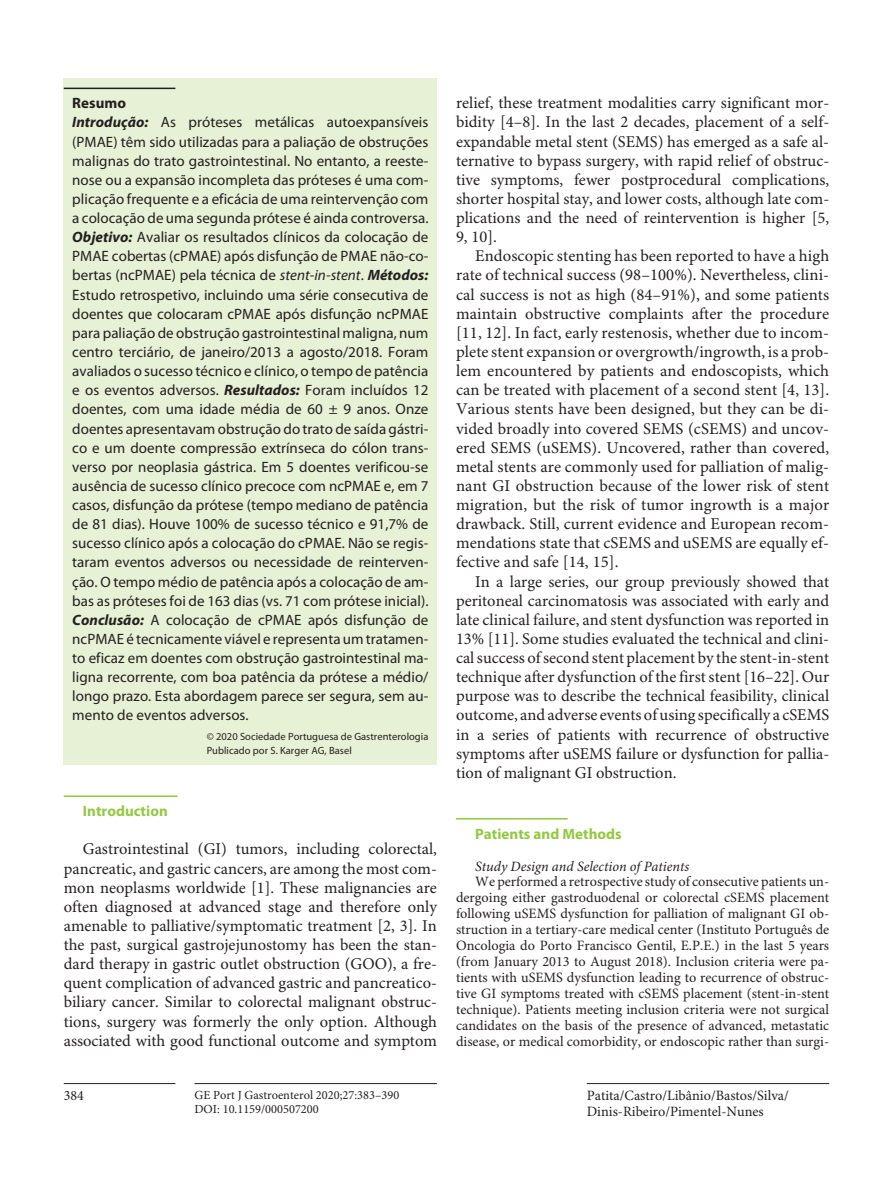
<style>
.page{position:relative;width:893px;height:1191px;background:#fff}
.page>*{position:absolute;margin:0;border:0;box-sizing:border-box;transform-origin:0 0}
.t1{font:16.5px/19px "Minion Pro";color:#231f20;text-align:justify}
.t2{font:15px/19.2px "Myriad Pro";letter-spacing:.005em;color:#231f20}
.t3{font:700 15px "Myriad Pro";letter-spacing:.005em;color:#93c840}
.t4{font:14.25px/15.9px "Minion Pro";color:#231f20}
.t5{font:italic 14.25px "Minion Pro";color:#231f20}
.t6{font:12.3px/14px "Minion Pro";color:#231f20}
.t7{font:10.5px/14.7px "Myriad Pro";letter-spacing:.005em;color:#231f20}
.s1{font-weight:700}
.s2{font-weight:700;font-style:italic}
.s3{font-style:italic}
</style>
<div class="page">
<hr style="left:64px;top:1083px;width:111px;height:1px;background:#231f20">
<hr style="left:195px;top:1083px;width:242px;height:1px;background:#231f20">
<hr style="left:587px;top:1083px;width:242px;height:1px;background:#231f20">
<div style="left:64px;top:78px;width:373px;height:686px;background:#e6f1d5"></div>
<hr style="left:64px;top:88px;width:111px;height:1px;background:#231f20">
<hr style="left:64px;top:795px;width:114px;height:2px;background:#93c840">
<hr style="left:456px;top:818px;width:112px;height:1px;background:#93c840">
<p class="t2" style="left:72px;top:94px;width:358px"><span class="s1">Resumo<br></span><span class="s2">Introdução:</span> As próteses metálicas autoexpansíveis (PMAE) têm sido utilizadas para a paliação de obstruções malignas do trato gastrointestinal. No entanto, a reeste&shy;nose ou a expansão incompleta das próteses é uma com&shy;plicação frequente e a eficácia de uma reintervenção com a colocação de uma segunda prótese é ainda controversa.<br><span class="s2">Objetivo:</span> Avaliar os resultados clínicos da colocação de PMAE cobertas (cPMAE) após disfunção de PMAE não-co&shy;bertas (ncPMAE) pela técnica de <span class="s3">stent-in-stent</span>. <span class="s2">Métodos:<br></span>Estudo retrospetivo, incluindo uma série consecutiva de doentes que colocaram cPMAE após disfunção ncPMAE para paliação de obstrução gastrointestinal maligna, num centro terciário, de janeiro/2013 a agosto/2018. Foram avaliados o sucesso técnico e clínico, o tempo de patência e os eventos adversos. <span class="s2">Resultados:</span> Foram incluídos 12 doentes, com uma idade média de 60 ± 9 anos. Onze doentes apresentavam obstrução do trato de saída gástri&shy;co e um doente compressão extrínseca do cólon trans&shy;verso por neoplasia gástrica. Em 5 doentes verificou-se ausência de sucesso clínico precoce com ncPMAE e, em 7 casos, disfunção da prótese (tempo mediano de patência de 81 dias). Houve 100% de sucesso técnico e 91,7% de sucesso clínico após a colocação do cPMAE. Não se regis&shy;taram eventos adversos ou necessidade de reinterven&shy;ção. O tempo médio de patência após a colocação de am&shy;bas as próteses foi de 163 dias (vs. 71 com prótese inicial).<br><span class="s2">Conclusão:</span> A colocação de cPMAE após disfunção de ncPMAE é tecnicamente viável e representa um tratamen&shy;to eficaz em doentes com obstrução gastrointestinal ma&shy;ligna recorrente, com boa patência da prótese a médio/ longo prazo. Esta abordagem parece ser segura, sem au&shy;mento de eventos adversos.</p>
<p class="t7" style="left:207px;top:729px;width:223px">© 2020 Sociedade Portuguesa de Gastrenterologia<br>Publicado por S. Karger AG, Basel</p>
<p class="t3" style="left:83px;top:802px;width:86px">Introduction</p>
<p class="t1" style="left:64px;top:840px;width:375px;text-indent:19px">Gastrointestinal (GI) tumors, including colorectal, pancreatic, and gastric cancers, are among the most com&shy;mon neoplasms worldwide [1]. These malignancies are often diagnosed at advanced stage and therefore only amenable to palliative/symptomatic treatment [2, 3]. In the past, surgical gastrojejunostomy has been the stan&shy;dard therapy in gastric outlet obstruction (GOO), a fre&shy;quent complication of advanced gastric and pancreatico&shy;biliary cancer. Similar to colorectal malignant obstruc&shy;tions, surgery was formerly the only option. Although associated with good functional outcome and symptom</p>
<p class="t4" style="left:64px;top:1088px;width:22px">384</p>
<p class="t6" style="left:195px;top:1088px;width:206px">GE Port J Gastroenterol 2020;27:383–390<br>DOI: 10.1159/000507200</p>
<p class="t1" style="left:456px;top:94px;width:375px">relief, these treatment modalities carry significant mor&shy;bidity [4–8]. In the last 2 decades, placement of a self&shy;expandable metal stent (SEMS) has emerged as a safe al&shy;ternative to bypass surgery, with rapid relief of obstruc&shy;tive symptoms, fewer postprocedural complications, shorter hospital stay, and lower costs, although late com&shy;plications and the need of reintervention is higher [5, 9, 10].</p>
<p class="t1" style="left:456px;top:247px;width:375px;text-indent:19px">Endoscopic stenting has been reported to have a high rate of technical success (98–100%). Nevertheless, clini&shy;cal success is not as high (84–91%), and some patients maintain obstructive complaints after the procedure [11, 12]. In fact, early restenosis, whether due to incom&shy;plete stent expansion or overgrowth/ingrowth, is a prob&shy;lem encountered by patients and endoscopists, which can be treated with placement of a second stent [4, 13].<br>Various stents have been designed, but they can be di&shy;vided broadly into covered SEMS (cSEMS) and uncov&shy;ered SEMS (uSEMS). Uncovered, rather than covered, metal stents are commonly used for palliation of malig&shy;nant GI obstruction because of the lower risk of stent migration, but the risk of tumor ingrowth is a major drawback. Still, current evidence and European recom&shy;mendations state that cSEMS and uSEMS are equally ef&shy;fective and safe [14, 15].</p>
<p class="t1" style="left:456px;top:572px;width:375px;text-indent:19px">In a large series, our group previously showed that peritoneal carcinomatosis was associated with early and late clinical failure, and stent dysfunction was reported in 13% [11]. Some studies evaluated the technical and clini&shy;cal success of second stent placement by the stent-in-stent technique after dysfunction of the first stent [16–22]. Our purpose was to describe the technical feasibility, clinical outcome, and adverse events of using specifically a cSEMS in a series of patients with recurrence of obstructive symptoms after uSEMS failure or dysfunction for pallia&shy;tion of malignant GI obstruction.</p>
<p class="t3" style="left:475px;top:825px;width:148px">Patients and Methods</p>
<p class="t5" style="left:475px;top:857px;width:216px">Study Design and Selection of Patients</p>
<p class="t4" style="left:456px;top:874px;width:375px;text-align:justify;text-indent:19px">We performed a retrospective study of consecutive patients un&shy;dergoing either gastroduodenal or colorectal cSEMS placement following uSEMS dysfunction for palliation of malignant GI ob&shy;struction in a tertiary-care medical center (Instituto Português de Oncologia do Porto Francisco Gentil, E.P.E.) in the last 5 years (from January 2013 to August 2018). Inclusion criteria were pa&shy;tients with uSEMS dysfunction leading to recurrence of obstruc&shy;tive GI symptoms treated with cSEMS placement (stent-in-stent technique). Patients meeting inclusion criteria were not surgical candidates on the basis of the presence of advanced, metastatic disease, or medical comorbidity, or endoscopic rather than surgi-</p>
<p class="t4" style="left:587px;top:1088px;width:204px">Patita/Castro/Libânio/Bastos/Silva/<br>Dinis-Ribeiro/Pimentel-Nunes</p>
</div>
